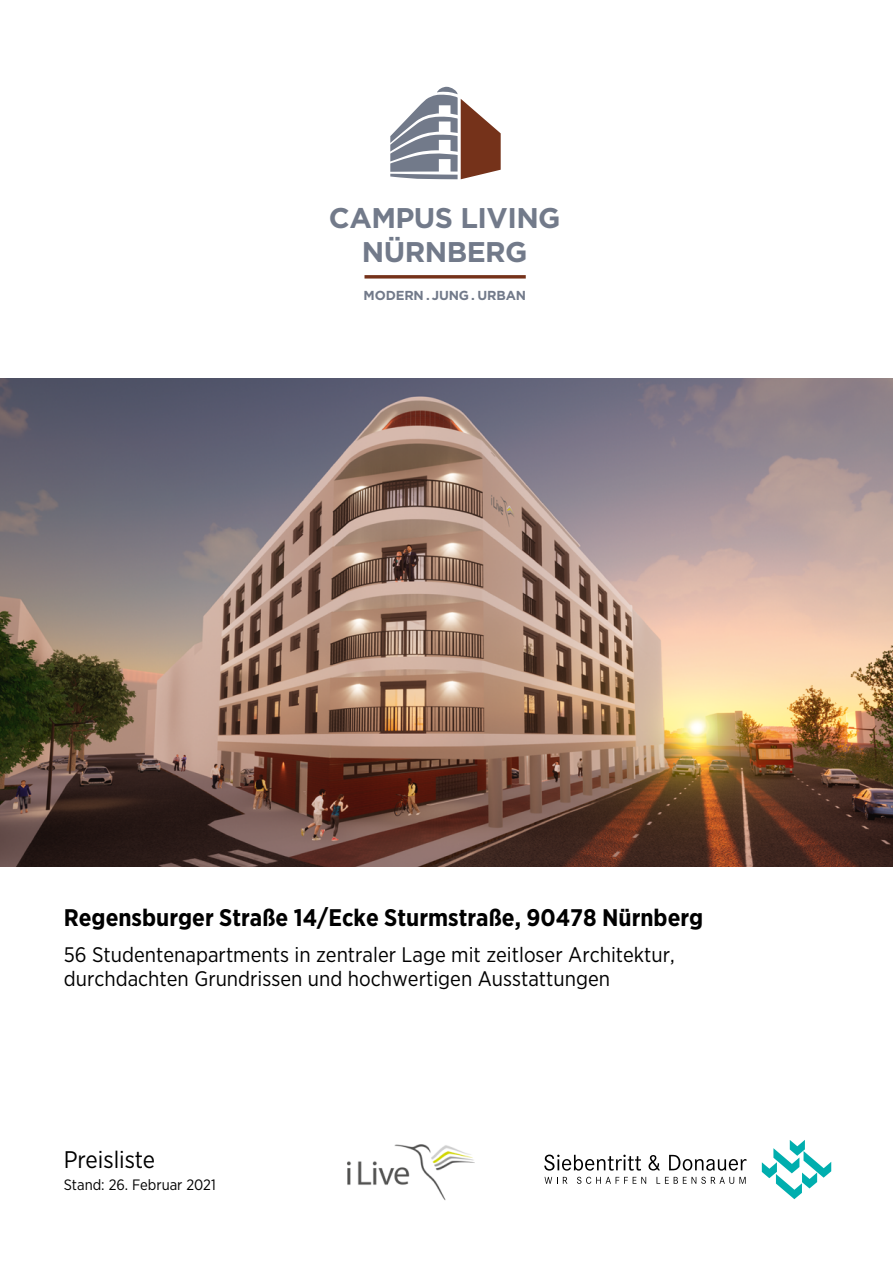
<style>
.page{position:relative;width:893px;height:1263px;background:#fff}
.page>*{position:absolute;margin:0;border:0;box-sizing:border-box;transform-origin:0 0}
.t1{font:700 28.5px/33.5px "Gotham";letter-spacing:-.02em;color:#727a8a;text-align:center}
.t2{font:700 24px "Gotham Narrow";color:#000}
.t3{font:24px "Gotham Narrow";color:#000}
.t4{font:21px/24px "Gotham Narrow";color:#000}
.t5{font:15px "Gotham Narrow";color:#000}
.t6{font:700 13.05px "Gotham";letter-spacing:-.01em;color:#727a8a}
</style>
<div class="page">
<img style="left:0;top:378px;width:893px;height:489px">
<svg style="left:762px;top:1140px;width:69px;height:59px"></svg>
<svg style="left:544px;top:1154px;width:97px;height:16px"></svg>
<svg style="left:648px;top:1155px;width:12px;height:15px"></svg>
<svg style="left:669px;top:1155px;width:77px;height:15px"></svg>
<svg style="left:544px;top:1177px;width:23px;height:7px"></svg>
<svg style="left:577px;top:1177px;width:69px;height:7px"></svg>
<svg style="left:656px;top:1177px;width:90px;height:7px"></svg>
<svg style="left:364px;top:275px;width:162px;height:4px"></svg>
<svg style="left:390px;top:87px;width:111px;height:92px"></svg>
<img style="left:347px;top:1144px;width:128px;height:56px">
<h1 class="t1" style="left:329px;top:201px;width:233px">CAMPUS LIVING<br>NÜRNBERG</h1>
<p class="t6" style="left:364px;top:286px;width:164px">MODERN . JUNG . URBAN</p>
<p class="t2" style="left:64px;top:902px;width:641px">Regensburger Straße 14/Ecke Sturmstraße, 90478 Nürnberg</p>
<p class="t4" style="left:64px;top:942px;width:613px">56 Studentenapartments in zentraler Lage mit zeitloser Architektur, durchdachten Grundrissen und hochwertigen Ausstattungen</p>
<p class="t3" style="left:64px;top:1144px;width:93px">Preisliste</p>
<p class="t5" style="left:64px;top:1176px;width:154px">Stand: 26. Februar 2021</p>
</div>
